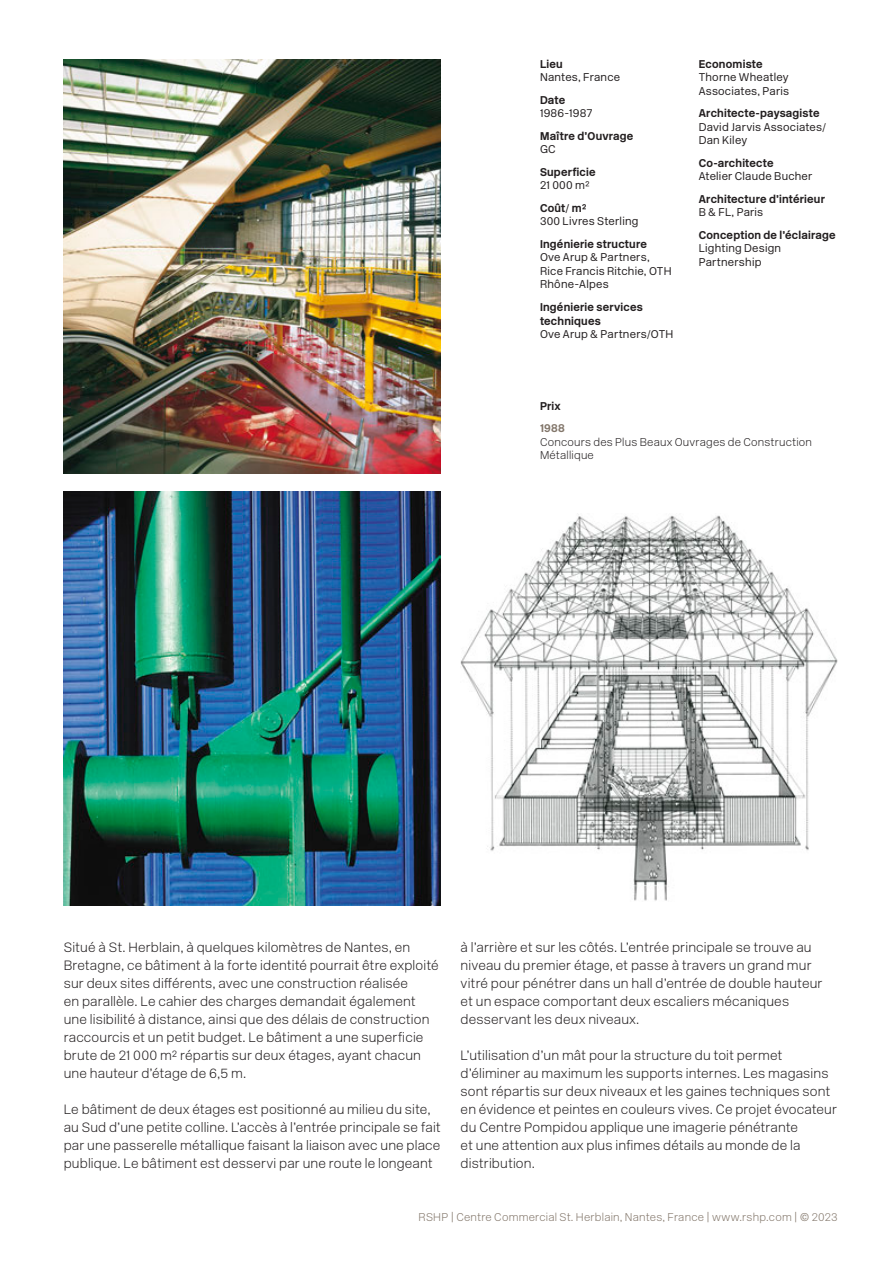
<style>
.page{position:relative;width:893px;height:1263px;background:#fff}
.page>*{position:absolute;margin:0;border:0;box-sizing:border-box;transform-origin:0 0}
.Body{font:13.5px/18px "New Rail Alphabet White";letter-spacing:.01em;color:#231f20}
.Info_Body{font:300 11.25px/13.5px "New Rail Alphabet";letter-spacing:.02em;color:#231f20}
.Info_Header{font:700 11.25px/13.5px "New Rail Alphabet";letter-spacing:.02em;color:#231f20}
.Header-Footer{font:11.25px "New Rail Alphabet White";letter-spacing:.02em;color:#82766a}
.Info_Award_Title{font:11.25px/13.5px "New Rail Alphabet White";letter-spacing:.02em;color:#231f20}
.Info_Award_Header{font:700 11.25px "New Rail Alphabet";color:#231f20}
.Info_Award_Date{font:700 11.25px "New Rail Alphabet";color:#82766a}
</style>
<div class="page">
<img style="left:64px;top:492px;width:377px;height:414px">
<img style="left:64px;top:60px;width:377px;height:414px">
<img style="left:461px;top:515px;width:377px;height:386px">
<p class="Info_Header" style="left:540px;top:57px;width:24px">Lieu</p>
<p class="Info_Body" style="left:540px;top:71px;width:82px">Nantes, France</p>
<p class="Info_Header" style="left:540px;top:93px;width:27px">Date</p>
<p class="Info_Body" style="left:540px;top:107px;width:54px">1986-1987</p>
<p class="Info_Header" style="left:540px;top:129px;width:95px">Maître d’Ouvrage</p>
<p class="Info_Body" style="left:540px;top:143px;width:17px">GC</p>
<p class="Info_Header" style="left:540px;top:165px;width:57px">Superficie</p>
<p class="Info_Body" style="left:540px;top:179px;width:51px">21 000 m²</p>
<p class="Info_Header" style="left:540px;top:201px;width:48px">Coût/ m²</p>
<p class="Info_Body" style="left:540px;top:215px;width:100px">300 Livres Sterling</p>
<p class="Info_Header" style="left:540px;top:237px;width:108px">Ingénierie structure</p>
<p class="Info_Body" style="left:540px;top:251px;width:133px">Ove Arup &amp; Partners,<br>Rice Francis Ritchie, OTH<br>Rhône-Alpes</p>
<p class="Info_Header" style="left:540px;top:300px;width:104px">Ingénierie services techniques</p>
<p class="Info_Body" style="left:540px;top:327px;width:135px">Ove Arup &amp; Partners/OTH</p>
<p class="Info_Header" style="left:699px;top:57px;width:65px">Economiste</p>
<p class="Info_Body" style="left:699px;top:71px;width:92px">Thorne Wheatley<br>Associates, Paris</p>
<p class="Info_Header" style="left:699px;top:107px;width:122px">Architecte-paysagiste</p>
<p class="Info_Body" style="left:699px;top:120px;width:129px">David Jarvis Associates/<br>Dan Kiley</p>
<p class="Info_Header" style="left:699px;top:156px;width:76px">Co-architecte</p>
<p class="Info_Body" style="left:699px;top:170px;width:115px">Atelier Claude Bucher</p>
<p class="Info_Header" style="left:699px;top:192px;width:128px">Architecture d’intérieur</p>
<p class="Info_Body" style="left:699px;top:206px;width:66px">B &amp; FL, Paris</p>
<p class="Info_Header" style="left:699px;top:228px;width:138px">Conception de l’éclairage</p>
<p class="Info_Body" style="left:699px;top:242px;width:84px">Lighting Design<br>Partnership</p>
<p class="Info_Award_Header" style="left:540px;top:398px;width:22px">Prix</p>
<p class="Info_Award_Date" style="left:540px;top:420px;width:26px">1988</p>
<p class="Info_Award_Title" style="left:540px;top:435px;width:274px">Concours des Plus Beaux Ouvrages de Construction<br>Métallique</p>
<p class="Body" style="left:64px;top:938px;width:376px">Situé à St. Herblain, à quelques kilomètres de Nantes, en Bretagne, ce bâtiment à la forte identité pourrait être exploité sur deux sites différents, avec une construction réalisée<br>en parallèle. Le cahier des charges demandait également une lisibilité à distance, ainsi que des délais de construction raccourcis et un petit budget. Le bâtiment a une superficie brute de 21 000 m² répartis sur deux étages, ayant chacun une hauteur d’étage de 6,5 m.</p>
<p class="Body" style="left:64px;top:1100px;width:379px">Le bâtiment de deux étages est positionné au milieu du site, au Sud d’une petite colline. L’accès à l’entrée principale se fait par une passerelle métallique faisant la liaison avec une place publique. Le bâtiment est desservi par une route le longeant</p>
<p class="Body" style="left:461px;top:938px;width:363px">à l’arrière et sur les côtés. L’entrée principale se trouve au niveau du premier étage, et passe à travers un grand mur vitré pour pénétrer dans un hall d’entrée de double hauteur et un espace comportant deux escaliers mécaniques desservant les deux niveaux.</p>
<p class="Body" style="left:461px;top:1046px;width:378px">L’utilisation d’un mât pour la structure du toit permet d’éliminer au maximum les supports internes. Les magasins sont répartis sur deux niveaux et les gaines techniques sont en évidence et peintes en couleurs vives. Ce projet évocateur du Centre Pompidou applique une imagerie pénétrante<br>et une attention aux plus infimes détails au monde de la distribution.</p>
<p class="Header-Footer" style="left:419px;top:1209px;width:421px">RSHP | Centre Commercial St. Herblain, Nantes, France | www.rshp.com | © 2023</p>
</div>
